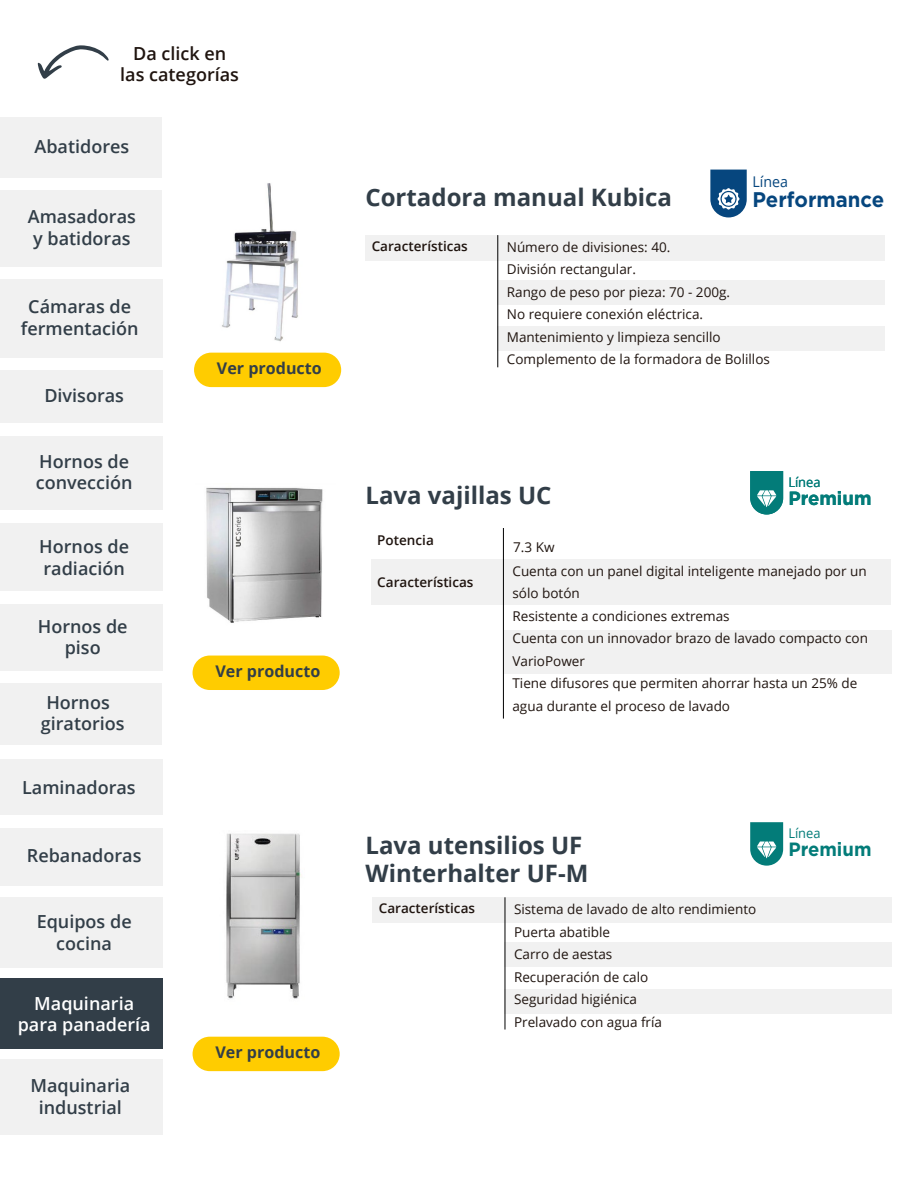
<style>
.page{position:relative;width:915px;height:1191px;background:#fff}
.page>*{position:absolute;margin:0;border:0;box-sizing:border-box;transform-origin:0 0}
.t1{font:700 24px/28.8px "Open Sans";color:#323e48}
.t2{font:700 21.15px "Gotham";color:#06467e;scale:.96 1}
.t3{font:700 19.2px "Gotham";color:#037c79;scale:.96 1}
.t4{font:600 18px/21.6px "Open Sans";color:#323e48;text-align:center}
.t5{font:600 18px/21.6px "Open Sans";color:#fff;text-align:center}
.t6{font:600 18px/21px "Open Sans";color:#1f140f;text-align:center}
.t7{font:700 16.05px "Open Sans";color:#323e48}
.t8{font:14.7px "Open Sans";color:#06467e;scale:.96 1}
.t9{font:13.5px/22.5px "Open Sans";color:#1f140f}
.t10{font:600 13.5px "Open Sans";color:#1f140f}
.t11{font:13.35px "Open Sans";color:#037c79;scale:.96 1}
</style>
<div class="page">
<div style="left:365px;top:236px;width:519px;height:25px;background:#f1f1f1"></div>
<div style="left:497px;top:280px;width:387px;height:24px;background:#f1f1f1"></div>
<div style="left:497px;top:327px;width:387px;height:24px;background:#f1f1f1"></div>
<hr style="left:497px;top:235px;width:1px;height:132px;background:#000">
<img style="left:222px;top:183px;width:77px;height:159px">
<svg style="left:710px;top:170px;width:36px;height:47px"></svg>
<div style="left:194px;top:352px;width:147px;height:35px;background:#fc0;border-radius:17px"></div>
<div style="left:1px;top:1059px;width:162px;height:75px;background:#f1f1f1"></div>
<div style="left:1px;top:190px;width:161px;height:77px;background:#f1f1f1"></div>
<div style="left:1px;top:117px;width:161px;height:60px;background:#f1f1f1"></div>
<div style="left:0;top:279px;width:162px;height:78px;background:#f1f1f1"></div>
<div style="left:0;top:370px;width:162px;height:53px;background:#f1f1f1"></div>
<div style="left:0;top:436px;width:162px;height:74px;background:#f1f1f1"></div>
<div style="left:0;top:524px;width:162px;height:67px;background:#f1f1f1"></div>
<div style="left:0;top:604px;width:162px;height:66px;background:#f1f1f1"></div>
<div style="left:0;top:683px;width:161px;height:62px;background:#f1f1f1"></div>
<div style="left:0;top:759px;width:162px;height:55px;background:#f1f1f1"></div>
<div style="left:0;top:828px;width:162px;height:57px;background:#f1f1f1"></div>
<div style="left:0;top:897px;width:162px;height:70px;background:#f1f1f1"></div>
<div style="left:0;top:978px;width:162px;height:70px;background:#323e48"></div>
<svg style="left:38px;top:45px;width:71px;height:34px"></svg>
<div style="left:192px;top:655px;width:147px;height:35px;background:#fc0;border-radius:17px"></div>
<div style="left:371px;top:559px;width:519px;height:45px;background:#f1f1f1"></div>
<div style="left:504px;top:630px;width:387px;height:43px;background:#f1f1f1"></div>
<hr style="left:503px;top:528px;width:1px;height:190px;background:#000">
<img style="left:206px;top:487px;width:117px;height:136px">
<svg style="left:750px;top:471px;width:32px;height:43px"></svg>
<svg style="left:750px;top:822px;width:32px;height:43px"></svg>
<div style="left:192px;top:1036px;width:147px;height:35px;background:#fc0;border-radius:17px"></div>
<div style="left:372px;top:898px;width:519px;height:25px;background:#f1f1f1"></div>
<div style="left:504px;top:942px;width:387px;height:24px;background:#f1f1f1"></div>
<div style="left:504px;top:989px;width:387px;height:24px;background:#f1f1f1"></div>
<hr style="left:504px;top:897px;width:1px;height:132px;background:#000">
<img style="left:226px;top:833px;width:75px;height:166px">
<h3 class="t6" style="left:120px;top:43px;width:120px">Da click en las categorías</h3>
<h3 class="t4" style="left:34px;top:135px;width:96px">Abatidores</h3>
<h3 class="t4" style="left:28px;top:205px;width:109px;text-align:left">Amasadoras y batidoras</h3>
<h3 class="t4" style="left:21px;top:295px;width:119px">Cámaras de fermentación</h3>
<h3 class="t4" style="left:44px;top:384px;width:81px">Divisoras</h3>
<h3 class="t4" style="left:36px;top:450px;width:98px;text-align:left">Hornos de convección</h3>
<h3 class="t4" style="left:39px;top:535px;width:91px;text-align:left">Hornos de radiación</h3>
<h3 class="t4" style="left:38px;top:615px;width:91px">Hornos de piso</h3>
<h3 class="t4" style="left:41px;top:691px;width:85px">Hornos giratorios</h3>
<h3 class="t4" style="left:22px;top:776px;width:115px">Laminadoras</h3>
<h3 class="t4" style="left:27px;top:844px;width:116px">Rebanadoras</h3>
<h3 class="t4" style="left:37px;top:910px;width:96px">Equipos de cocina</h3>
<h3 class="t5" style="left:18px;top:991px;width:134px">Maquinaria para panadería</h3>
<h3 class="t4" style="left:30px;top:1074px;width:101px">Maquinaria industrial</h3>
<p class="t7" style="left:217px;top:357px;width:106px">Ver producto</p>
<p class="t7" style="left:215px;top:660px;width:106px">Ver producto</p>
<p class="t7" style="left:215px;top:1041px;width:106px">Ver producto</p>
<p class="t8" style="left:752px;top:172px;width:38px">Línea</p>
<h1 class="t1" style="left:365px;top:183px;width:308px">Cortadora manual Kubica</h1>
<p class="t10" style="left:371px;top:237px;width:98px">Características</p>
<p class="t9" style="left:506px;top:235px;width:264px">Número de divisiones: 40.<br>División rectangular.<br>Rango de peso por pieza: 70 - 200g.<br>No requiere conexión eléctrica.<br>Mantenimiento y limpieza sencillo<br>Complemento de la formadora de Bolillos</p>
<h2 class="t2" style="left:752px;top:185px;width:139px">Performance</h2>
<h1 class="t1" style="left:365px;top:480px;width:187px">Lava vajillas UC</h1>
<p class="t10" style="left:377px;top:530px;width:58px">Potencia</p>
<p class="t9" style="left:513px;top:535px;width:43px">7.3 Kw</p>
<p class="t11" style="left:788px;top:473px;width:35px">Línea</p>
<h3 class="t3" style="left:788px;top:485px;width:88px">Premium</h3>
<p class="t10" style="left:377px;top:572px;width:98px">Características</p>
<p class="t9" style="left:512px;top:559px;width:357px">Cuenta con un panel digital inteligente manejado por un sólo botón<br>Resistente a condiciones extremas<br>Cuenta con un innovador brazo de lavado compacto con VarioPower<br>Tiene difusores que permiten ahorrar hasta un 25% de agua durante el proceso de lavado</p>
<h1 class="t1" style="left:365px;top:830px;width:224px">Lava utensilios UF<br>Winterhalter UF-M</h1>
<p class="t10" style="left:379px;top:899px;width:98px">Características</p>
<p class="t9" style="left:514px;top:897px;width:244px">Sistema de lavado de alto rendimiento<br>Puerta abatible<br>Carro de aestas<br>Recuperación de calo<br>Seguridad higiénica<br>Prelavado con agua fría</p>
<p class="t11" style="left:788px;top:824px;width:35px">Línea</p>
<h3 class="t3" style="left:788px;top:836px;width:88px">Premium</h3>
</div>
